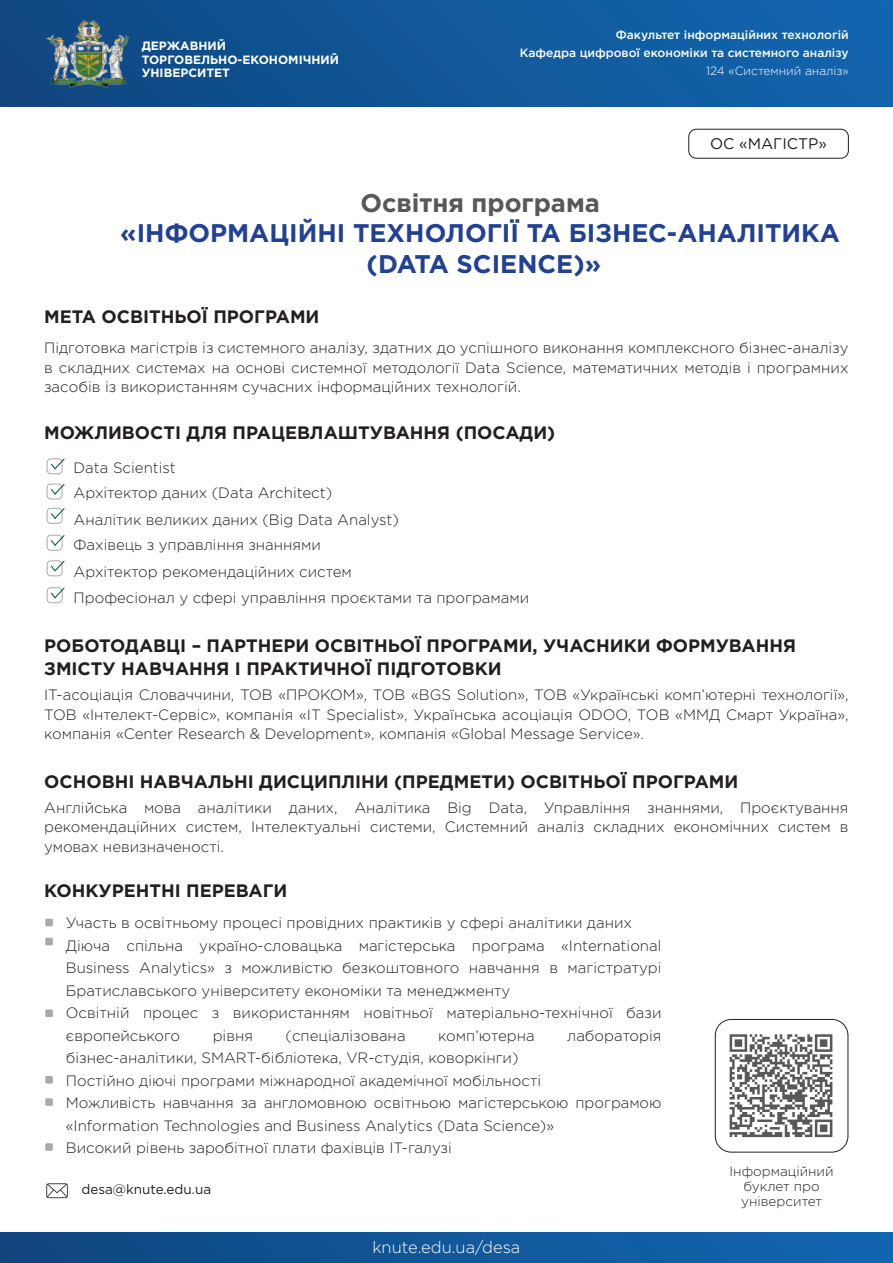
<style>
.page{position:relative;width:893px;height:1263px;background:#fff}
.page>*{position:absolute;margin:0;border:0;box-sizing:border-box;transform-origin:0 0}
.t1{font:700 25.5px/30.6px "Gotham Pro";color:#214194;text-align:center}
.t2{font:700 25.5px "Gotham Pro";color:#57585a}
.t3{font:700 18px/22.5px "Gotham Pro";color:#231f20}
.t4{font:300 16.5px "Gotham Pro";color:#fff}
.t5{font:15.45px "Gotham Pro";color:#231f20}
.t6{font:300 15px/22.5px "Gotham Pro";color:#231f20}
.t7{font:300 13.5px/15px "Gotham Pro";color:#231f20;text-align:center}
.t8{font:13.5px "Gotham Pro";color:#231f20}
.t9{font:500 12px "Gotham Pro";color:#fff}
.t10{font:700 12px/13.5px "Gotham Pro";color:#fff}
.t11{font:300 12px "Gotham Pro";color:#fff}
</style>
<div class="page">
<div style="left:0;top:1233px;width:893px;height:30px;background:linear-gradient(to right,#0f467f,#1367b2)"></div>
<div style="left:0;top:0;width:893px;height:107px;background:linear-gradient(to right,#0f4781,#1366b0)"></div>
<img style="left:44px;top:21px;width:95px;height:70px">
<div style="left:688px;top:129px;width:161px;height:30px;border:1px solid #231f20;border-radius:8px"></div>
<svg style="left:46px;top:1183px;width:22px;height:15px"></svg>
<div style="left:715px;top:1019px;width:133px;height:133px;border:1px solid #231f20;border-radius:16px"></div>
<svg style="left:730px;top:1034px;width:102px;height:103px"></svg>
<div style="left:47px;top:458px;width:15px;height:16px;border:1px solid #a8a9ad;border-radius:4px"></div>
<svg style="left:50px;top:458px;width:15px;height:13px"></svg>
<div style="left:47px;top:484px;width:15px;height:15px;border:1px solid #a8a9ad;border-radius:4px"></div>
<svg style="left:50px;top:483px;width:15px;height:13px"></svg>
<div style="left:47px;top:508px;width:15px;height:16px;border:1px solid #a8a9ad;border-radius:4px"></div>
<svg style="left:50px;top:507px;width:15px;height:13px"></svg>
<div style="left:45px;top:1009px;width:8px;height:8px;background:#a8a9ad;border-radius:2px"></div>
<div style="left:45px;top:1098px;width:8px;height:8px;background:#a8a9ad;border-radius:2px"></div>
<div style="left:45px;top:1143px;width:8px;height:8px;background:#a8a9ad;border-radius:2px"></div>
<div style="left:45px;top:919px;width:8px;height:7px;background:#a8a9ad;border-radius:2px"></div>
<div style="left:45px;top:1076px;width:8px;height:7px;background:#a8a9ad;border-radius:2px"></div>
<div style="left:45px;top:938px;width:8px;height:7px;background:#a8a9ad;border-radius:2px"></div>
<div style="left:47px;top:535px;width:15px;height:16px;border:1px solid #a8a9ad;border-radius:4px"></div>
<svg style="left:50px;top:534px;width:15px;height:13px"></svg>
<div style="left:47px;top:560px;width:15px;height:16px;border:1px solid #a8a9ad;border-radius:4px"></div>
<svg style="left:50px;top:560px;width:15px;height:13px"></svg>
<div style="left:47px;top:587px;width:15px;height:16px;border:1px solid #a8a9ad;border-radius:4px"></div>
<svg style="left:50px;top:587px;width:15px;height:13px"></svg>
<p class="t10" style="left:142px;top:39px;width:199px">ДЕРЖАВНИЙ<br>ТОРГОВЕЛЬНО-ЕКОНОМІЧНИЙ<br>УНІВЕРСИТЕТ</p>
<p class="t9" style="left:616px;top:28px;width:234px">Факультет інформаційних технологій</p>
<p class="t11" style="left:706px;top:64px;width:144px">124 «Системний аналіз»</p>
<p class="t9" style="left:520px;top:46px;width:331px">Кафедра цифрової економіки та системного аналізу</p>
<p class="t5" style="left:710px;top:135px;width:118px">ОС «МАГІСТР»</p>
<h1 class="t2" style="left:360px;top:188px;width:241px">Освітня програма</h1>
<h1 class="t1" style="left:120px;top:217px;width:721px">«ІНФОРМАЦІЙНІ ТЕХНОЛОГІЇ ТА БІЗНЕС-АНАЛІТИКА (DATA SCIENCE)»</h1>
<p class="t3" style="left:44px;top:304px;width:277px">МЕТА ОСВІТНЬОЇ ПРОГРАМИ</p>
<p class="t6" style="left:44px;top:338px;width:806px;line-height:19.5px;text-align:justify">Підготовка магістрів із системного аналізу, здатних до успішного виконання комплексного бізнес-аналізу в складних системах на основі системної методології Data Science, математичних методів і програмних засобів із використанням сучасних інформаційних технологій.</p>
<p class="t3" style="left:44px;top:421px;width:513px">МОЖЛИВОСТІ ДЛЯ ПРАЦЕВЛАШТУВАННЯ (ПОСАДИ)</p>
<p class="t6" style="left:74px;top:455px;width:260px;line-height:25.2px">Data Scientist<br>Архітектор даних (Data Architect)</p>
<p class="t6" style="left:74px;top:507px;width:327px;line-height:25.5px">Аналітик великих даних (Big Data Analyst)<br>Фахівець з управління знаннями</p>
<p class="t6" style="left:74px;top:559px;width:457px;line-height:26px">Архітектор рекомендаційних систем<br>Професіонал у сфері управління проєктами та програмами</p>
<p class="t3" style="left:44px;top:634px;width:753px">РОБОТОДАВЦІ – ПАРТНЕРИ ОСВІТНЬОЇ ПРОГРАМИ, УЧАСНИКИ ФОРМУВАННЯ<br>ЗМІСТУ НАВЧАННЯ І ПРАКТИЧНОЇ ПІДГОТОВКИ</p>
<p class="t6" style="left:44px;top:685px;width:806px;line-height:19.5px;text-align:justify">ІТ-асоціація Словаччини, ТОВ «ПРОКОМ», ТОВ «BGS Solution», ТОВ «Українські комп’ютерні технології», ТОВ «Інтелект-Сервіс», компанія «IT Specialist», Українська асоціація ODOO, ТОВ «ММД Смарт Україна», компанія «Center Research &amp; Development», компанія «Global Message Service».</p>
<p class="t3" style="left:44px;top:770px;width:696px">ОСНОВНІ НАВЧАЛЬНІ ДИСЦИПЛІНИ (ПРЕДМЕТИ) ОСВІТНЬОЇ ПРОГРАМИ</p>
<p class="t6" style="left:44px;top:798px;width:806px;line-height:19.5px;text-align:justify">Англійська мова аналітики даних, Аналітика Big Data, Управління знаннями, Проєктування рекомендаційних систем, Інтелектуальні системи, Системний аналіз складних економічних систем в умовах невизначеності.</p>
<p class="t3" style="left:44px;top:879px;width:245px">КОНКУРЕНТНІ ПЕРЕВАГИ</p>
<p class="t6" style="left:66px;top:912px;width:597px">Участь в освітньому процесі провідних практиків у сфері аналітики даних Діюча спільна україно-словацька магістерська програма «International Business Analytics» з можливістю безкоштовного навчання в магістратурі Братиславського університету економіки та менеджменту<br>Освітній процес з використанням новітньої матеріально-технічної бази європейського</p>
<p class="t6" style="left:213px;top:1024px;width:42px">рівня</p>
<p class="t6" style="left:286px;top:1024px;width:121px">(спеціалізована</p>
<p class="t6" style="left:438px;top:1024px;width:98px">комп’ютерна</p>
<p class="t6" style="left:567px;top:1024px;width:96px">лабораторія</p>
<p class="t6" style="left:66px;top:1047px;width:597px">бізнес-аналітики, SMARТ-бібліотека, VR-студія, коворкінги)<br>Постійно діючі програми міжнародної академічної мобільності<br>Можливість навчання за англомовною освітньою магістерською програмою «Information Technologies and Business Analytics (Data Science)»<br>Високий рівень заробітної плати фахівців ІТ-галузі</p>
<p class="t8" style="left:81px;top:1182px;width:131px">desa@knute.edu.ua</p>
<p class="t4" style="left:372px;top:1238px;width:150px">knute.edu.ua/desa</p>
<p class="t7" style="left:730px;top:1164px;width:106px">Інформаційний буклет про університет</p>
</div>
